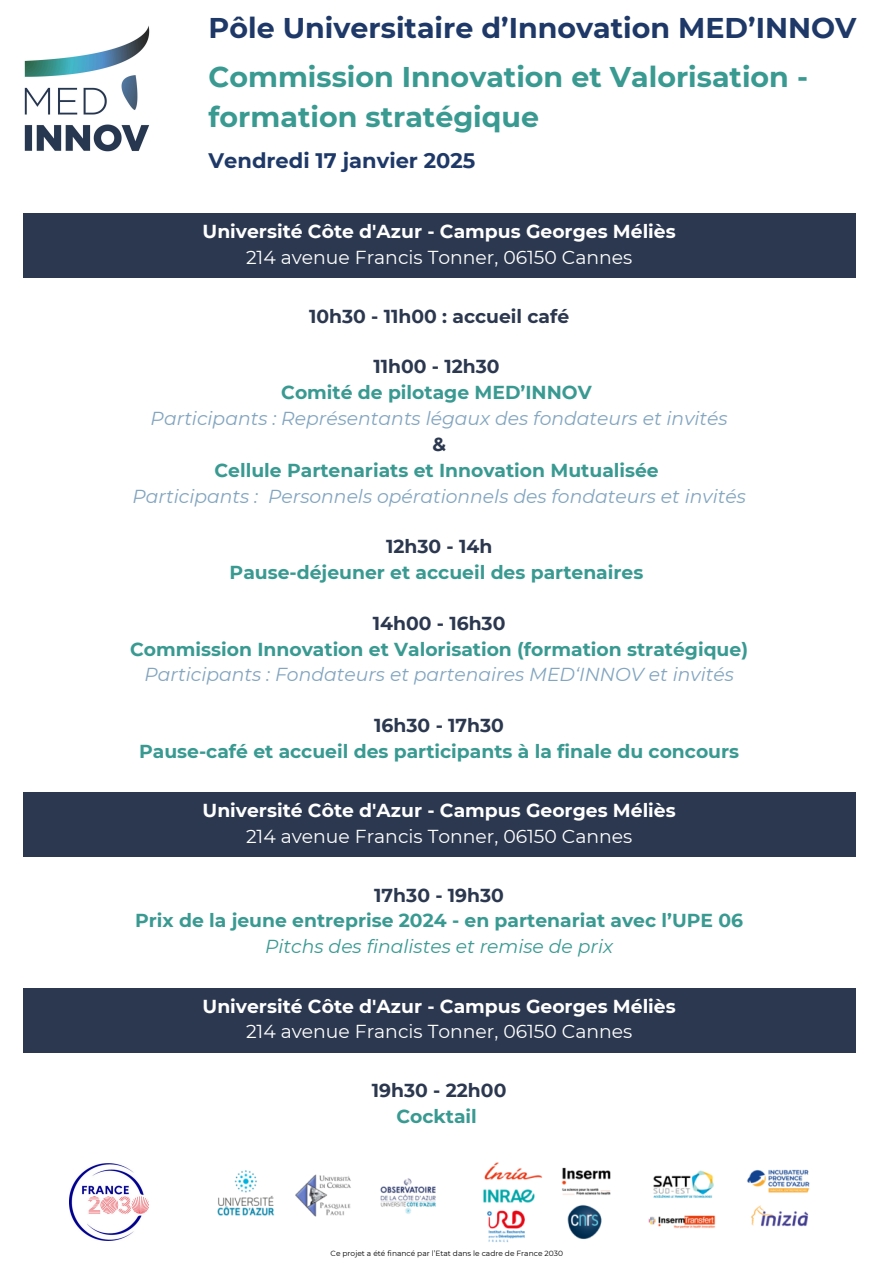
<style>
.page{position:relative;width:894px;height:1264px;background:#fff}
.page>*{position:absolute;margin:0;border:0;box-sizing:border-box;transform-origin:0 0}
.t1{font:700 28.5px/39.3px "Montserrat";color:#399a92}
.t2{font:700 28.5px "Montserrat";color:#1e3968}
.t3{font:700 21px "Montserrat";color:#1e3968}
.t4{font:700 18.75px/25.8px "Montserrat";color:#399a92;text-align:center}
.t5{font:700 18.75px/25.8px "Montserrat";color:#fff;text-align:center}
.t6{font:italic 18.75px/25.8px "Montserrat";color:#82a5c0;text-align:center}
.t7{font:700 18.75px/25.8px "Montserrat";color:#2b384f;text-align:center}
.t8{font:7.5px "Montserrat";color:#000}
.s1{font-weight:400}
.s2{font-weight:700;font-style:normal;color:#2b384f}
.s3{font-weight:700;font-style:normal;color:#399a92}
.s4{color:#2b384f}
.s5{font-weight:400;font-style:italic;color:#82a5c0}
.s6{font-weight:400;font-style:italic}
.s7{color:#399a92}
</style>
<div class="page">
<img style="left:217px;top:1162px;width:593px;height:81px">
<img style="left:70px;top:1163px;width:78px;height:77px">
<img style="left:24px;top:25px;width:126px;height:127px">
<div style="left:23px;top:213px;width:832px;height:65px;background:#2b384f"></div>
<div style="left:23px;top:987px;width:832px;height:65px;background:#2b384f"></div>
<div style="left:23px;top:792px;width:832px;height:65px;background:#2b384f"></div>
<h2 class="t2" style="left:208px;top:11px;width:649px">Pôle Universitaire d’Innovation MED’INNOV</h2>
<h4 class="t1" style="left:208px;top:57px;width:601px">Commission Innovation et Valorisation - formation stratégique</h4>
<h3 class="t3" style="left:208px;top:148px;width:268px">Vendredi 17 janvier 2025</h3>
<h3 class="t5" style="left:202px;top:219px;width:474px">Université Côte d'Azur - Campus Georges Méliès<br><span class="s1">214 avenue Francis Tonner, 06150 Cannes</span></h3>
<p class="t7" style="left:309px;top:303px;width:261px">10h30 - 11h00 : accueil café</p>
<h4 class="t6" style="left:132px;top:353px;width:614px"><span class="s2">11h00 - 12h30<br></span><span class="s3">Comité de pilotage MED’INNOV<br></span>Participants : Représentants légaux des fondateurs et invités<br><span class="s2">&amp;<br></span><span class="s3">Cellule Partenariats et Innovation Mutualisée<br></span>Participants : Personnels opérationnels des fondateurs et invités</h4>
<h4 class="t4" style="left:229px;top:533px;width:415px"><span class="s4">12h30 - 14h<br></span>Pause-déjeuner et accueil des partenaires</h4>
<h4 class="t4" style="left:130px;top:610px;width:619px"><span class="s4">14h00 - 16h30<br></span>Commission Innovation et Valorisation (formation stratégique)<br><span class="s5">Participants : Fondateurs et partenaires MED‘INNOV et invités</span></h4>
<p class="t4" style="left:139px;top:712px;width:601px"><span class="s4">16h30 - 17h30<br></span>Pause-café et accueil des participants à la finale du concours</p>
<h3 class="t5" style="left:202px;top:797px;width:474px">Université Côte d'Azur - Campus Georges Méliès<br><span class="s1">214 avenue Francis Tonner, 06150 Cannes</span></h3>
<h3 class="t4" style="left:135px;top:882px;width:609px"><span class="s4">17h30 - 19h30<br></span>Prix de la jeune entreprise 2024 - en partenariat avec l’UPE 06<br><span class="s6">Pitchs des finalistes et remise de prix</span></h3>
<h4 class="t5" style="left:202px;top:992px;width:474px">Université Côte d'Azur - Campus Georges Méliès<br><span class="s1">214 avenue Francis Tonner, 06150 Cannes</span></h4>
<p class="t7" style="left:372px;top:1077px;width:136px">19h30 - 22h00<br><span class="s7">Cocktail</span></p>
<h4 class="t8" style="left:330px;top:1248px;width:234px">Ce projet a été financé par l’Etat dans le cadre de France 2030</h4>
</div>
